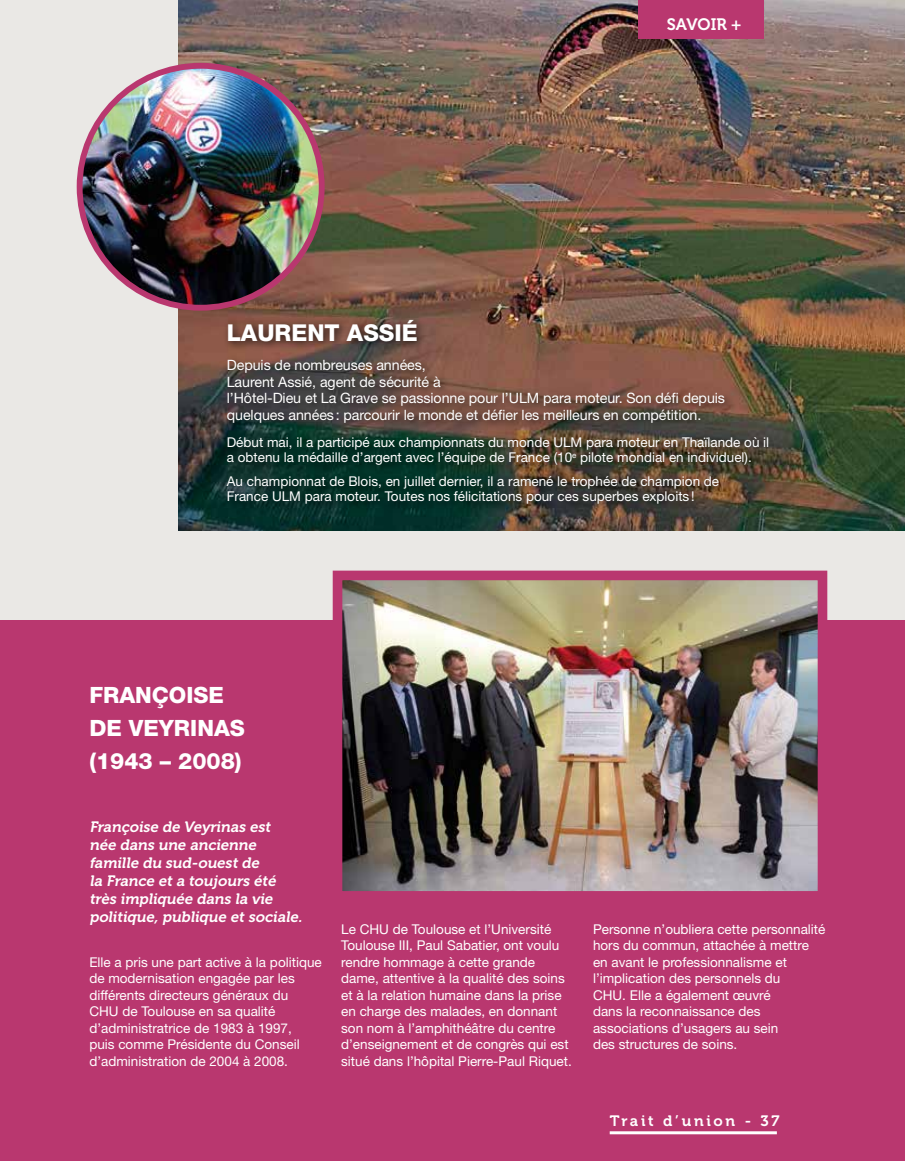
<style>
.page{position:relative;width:905px;height:1161px;background:#fff}
.page>*{position:absolute;margin:0;border:0;box-sizing:border-box;transform-origin:0 0}
.t1{font:800 23.25px "Helvetica Neue LT Std";color:#fff}
.t2{font:800 22.5px/33px "Helvetica Neue LT Std";color:#fff}
.t3{font:16.5px "Museo 700";color:#fff}
.t4{font:italic 15px/18px "Museo 700";color:#fff}
.t5{font:15px "Museo 700";letter-spacing:.18em;color:#fff}
.t6{font:14.25px/16.5px "Helvetica Neue LT Std";letter-spacing:-.005em;color:#fff}
.t7{font:13.5px/16.5px "Helvetica Neue LT Std";color:#fff}
</style>
<div class="page">
<div style="left:0;top:0;width:904px;height:1161px;background:#eae8e5"></div>
<img style="left:179px;top:0;width:725px;height:530px">
<div style="left:638px;top:0;width:125px;height:38px;background:#b9376f"></div>
<div style="left:222px;top:315px;width:557px;height:199px;background:#000;opacity:.75"></div>
<img style="left:80px;top:66px;width:241px;height:242px;border-radius:119px">
<div style="left:77px;top:63px;width:247px;height:248px;border:6px solid #b9376f;border-radius:50%"></div>
<div style="left:0;top:620px;width:904px;height:541px;background:#b9376f"></div>
<hr style="left:609px;top:1131px;width:167px;height:3px;background:#fff">
<img style="left:332px;top:570px;width:496px;height:321px">
<p class="t3" style="left:666px;top:15px;width:76px">SAVOIR +</p>
<h1 class="t1" style="left:227px;top:319px;width:192px">LAURENT ASSIÉ</h1>
<p class="t6" style="left:227px;top:356px;width:500px">Depuis de nombreuses années,<br>Laurent Assié, agent de sécurité à<br>l’Hôtel-Dieu et La Grave se passionne pour l’ULM para moteur. Son défi depuis quelques années: parcourir le monde et défier les meilleurs en compétition.</p>
<p class="t7" style="left:227px;top:435px;width:544px;line-height:15px">Début mai, il a participé aux championnats du monde ULM para moteur en Thaïlande où il a obtenu la médaille d’argent avec l’équipe de France (10<sup>e</sup> pilote mondial en individuel).</p>
<p class="t7" style="left:227px;top:473px;width:494px;line-height:15px">Au championnat de Blois, en juillet dernier, il a ramené le trophée de champion de<br>France ULM para moteur. Toutes nos félicitations pour ces superbes exploits!</p>
<h2 class="t2" style="left:89px;top:678px;width:157px">FRANÇOISE<br>DE VEYRINAS (1943 – 2008)</h2>
<p class="t4" style="left:89px;top:818px;width:217px">Françoise de Veyrinas est née dans une ancienne famille du sud-ouest de<br>la France et a toujours été très impliquée dans la vie politique, publique et sociale.</p>
<p class="t7" style="left:89px;top:953px;width:234px">Elle a pris une part active à la politique de modernisation engagée par les différents directeurs généraux du<br>CHU de Toulouse en sa qualité d’administratrice de 1983 à 1997,<br>puis comme Présidente du Conseil d’administration de 2004 à 2008.</p>
<p class="t7" style="left:341px;top:920px;width:232px">Le CHU de Toulouse et l’Université Toulouse III, Paul Sabatier, ont voulu rendre hommage à cette grande dame, attentive à la qualité des soins et à la relation humaine dans la prise en charge des malades, en donnant son nom à l’amphithéâtre du centre d’enseignement et de congrès qui est situé dans l’hôpital Pierre-Paul Riquet.</p>
<p class="t7" style="left:593px;top:920px;width:234px">Personne n’oubliera cette personnalité hors du commun, attachée à mettre en avant le professionnalisme et l’implication des personnels du<br>CHU. Elle a également œuvré<br>dans la reconnaissance des associations d’usagers au sein<br>des structures de soins.</p>
<p class="t5" style="left:609px;top:1112px;width:171px">Trait d’union - 37</p>
</div>
